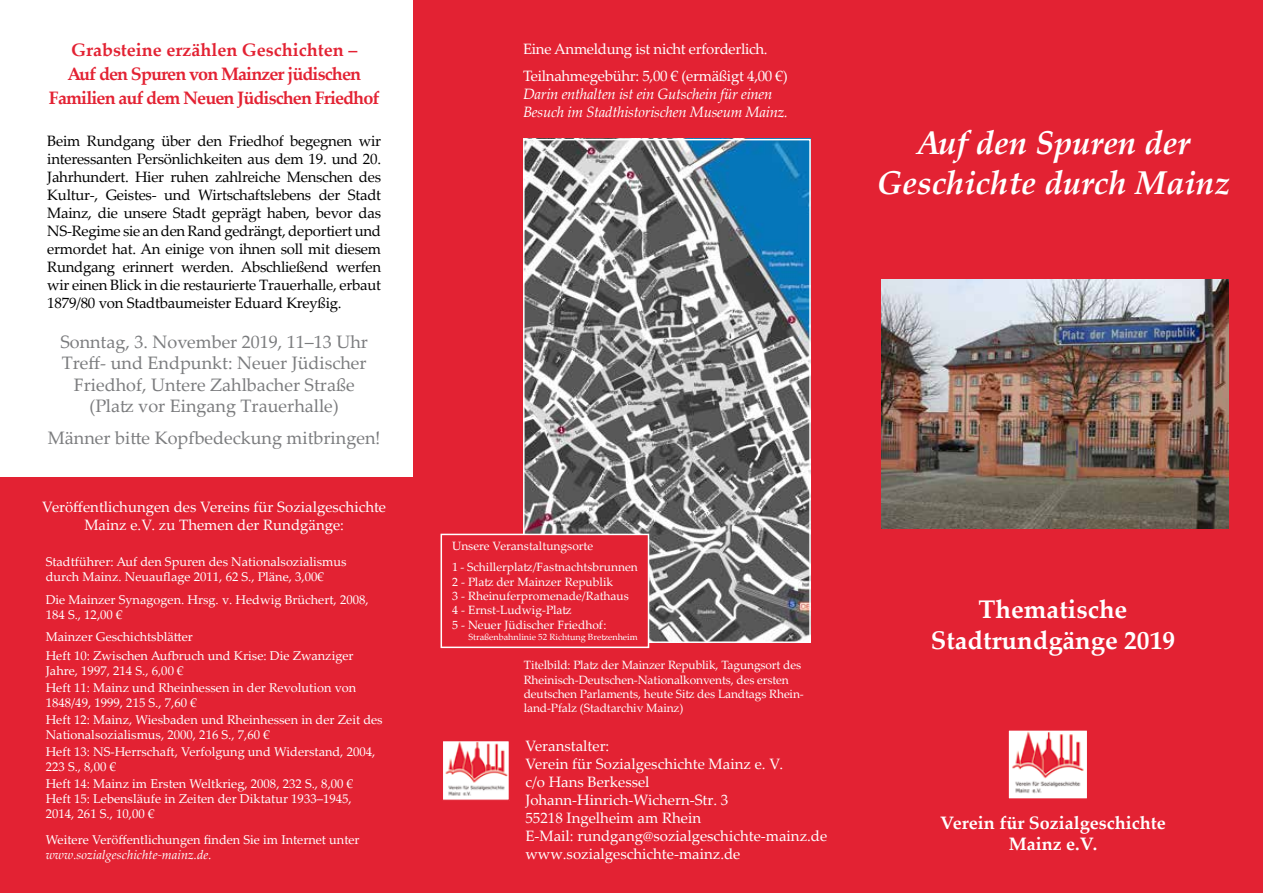
<style>
.page{position:relative;width:1263px;height:893px;background:#e32233}
.page>*{position:absolute;margin:0;border:0;box-sizing:border-box;transform-origin:0 0}
.t1{font:italic 700 33px/39.6px "Palatino Linotype";color:#fff;text-align:center}
.t2{font:700 25.5px/30.6px "Palatino Linotype";color:#fff;text-align:center}
.t3{font:18px/21.6px "Palatino Linotype";color:#7b7c7e;text-align:center}
.t4{font:700 18px/24px "Palatino Linotype";letter-spacing:-.05em;color:#e32233;text-align:center}
.t5{font:700 18px/21.6px "Palatino Linotype";color:#fff;text-align:center}
.t6{font:15px/18px "Palatino Linotype";letter-spacing:-.02em;color:#000;text-align:justify}
.t7{font:15px/18px "Palatino Linotype";color:#fff;text-align:center}
.t8{font:italic 15px/18px "Palatino Linotype";letter-spacing:-.02em;color:#fff}
.t9{font:15px/27px "Palatino Linotype";letter-spacing:-.02em;color:#fff}
.t10{font:12.75px/17px "Palatino Linotype";color:#fff}
.t11{font:italic 12.75px "Palatino Linotype";color:#fff}
.t12{font:12px/14.4px "Palatino Linotype";letter-spacing:-.01em;color:#fff}
.t13{font:9px "Palatino Linotype";color:#fff}
</style>
<div class="page">
<img style="left:526px;top:142px;width:282px;height:498px">
<div style="left:523px;top:139px;width:288px;height:504px;border:2px solid #fff"></div>
<div style="left:440px;top:534px;width:209px;height:114px;background:#e32233;border:2px solid #fff"></div>
<img style="left:444px;top:742px;width:64px;height:57px">
<div style="left:442px;top:740px;width:68px;height:61px;border:1px solid #e32233"></div>
<img style="left:1009px;top:731px;width:77px;height:67px">
<div style="left:1007px;top:729px;width:81px;height:71px;border:1px solid #e32233"></div>
<img style="left:881px;top:279px;width:348px;height:249px">
<div style="left:0;top:0;width:412px;height:476px;background:#fff"></div>
<h3 class="t4" style="left:49px;top:37px;width:332px">Grabsteine erzählen Geschichten –<br>Auf den Spuren von Mainzer jüdischen<br>Familien auf dem Neuen Jüdischen Friedhof</h3>
<p class="t6" style="left:47px;top:131px;width:335px">Beim Rundgang über den Friedhof begegnen wir interessanten Persönlichkeiten aus dem 19. und 20.<br>Jahrhundert. Hier ruhen zahlreiche Menschen des Kultur-, Geistes- und Wirtschaftslebens der Stadt Mainz, die unsere Stadt geprägt haben, bevor das NS-Regime sie an den Rand gedrängt, deportiert und ermordet hat. An einige von ihnen soll mit diesem Rundgang erinnert werden. Abschließend werfen wir einen Blick in die restaurierte Trauerhalle, erbaut 1879/80 von Stadtbaumeister Eduard Kreyßig.</p>
<h3 class="t3" style="left:60px;top:330px;width:309px">Sonntag, 3. November 2019, 11–13 Uhr Treff- und Endpunkt: Neuer Jüdischer Friedhof, Untere Zahlbacher Straße (Platz vor Eingang Trauerhalle)</h3>
<h3 class="t3" style="left:48px;top:427px;width:334px">Männer bitte Kopfbedeckung mitbringen!</h3>
<p class="t7" style="left:42px;top:497px;width:345px">Veröffentlichungen des Vereins für Sozialgeschichte<br>Mainz e.V. zu Themen der Rundgänge:</p>
<p class="t10" style="left:46px;top:554px;width:302px;line-height:15px">Stadtführer: Auf den Spuren des Nationalsozialismus durch Mainz. Neuauflage 2011, 62 S., Pläne, 3,00€</p>
<p class="t10" style="left:46px;top:592px;width:324px;line-height:15px">Die Mainzer Synagogen. Hrsg. v. Hedwig Brüchert, 2008,<br>184 S., 12,00 €</p>
<p class="t10" style="left:46px;top:627px;width:309px;line-height:18.8px">Mainzer Geschichtsblätter<br>Heft 10: Zwischen Aufbruch und Krise: Die Zwanziger</p>
<p class="t10" style="left:46px;top:662px;width:312px">Jahre, 1997, 214 S., 6,00 €<br>Heft 11: Mainz und Rheinhessen in der Revolution von</p>
<p class="t10" style="left:46px;top:694px;width:338px">1848/49, 1999, 215 S., 7,60 €<br>Heft 12: Mainz, Wiesbaden und Rheinhessen in der Zeit des</p>
<p class="t10" style="left:46px;top:726px;width:331px">Nationalsozialismus, 2000, 216 S., 7,60 €<br>Heft 13: NS-Herrschaft, Verfolgung und Widerstand, 2004,</p>
<p class="t10" style="left:46px;top:757px;width:309px">223 S., 8,00 €<br>Heft 14: Mainz im Ersten Weltkrieg, 2008, 232 S., 8,00 €</p>
<p class="t10" style="left:46px;top:790px;width:308px;line-height:15px">Heft 15: Lebensläufe in Zeiten der Diktatur 1933–1945,<br>2014, 261 S., 10,00 €</p>
<p class="t10" style="left:46px;top:831px;width:315px">Weitere Veröffentlichungen finden Sie im Internet unter</p>
<p class="t11" style="left:46px;top:845px;width:167px">www.sozialgeschichte-mainz.de.</p>
<p class="t9" style="left:523px;top:35px;width:266px">Eine Anmeldung ist nicht erforderlich.<br>Teilnahmegebühr: 5,00 € (ermäßigt 4,00 €)</p>
<p class="t8" style="left:523px;top:84px;width:266px">Darin enthalten ist ein Gutschein für einen<br>Besuch im Stadthistorischen Museum Mainz.</p>
<h1 class="t1" style="left:877px;top:122px;width:355px">Auf den Spuren der<br>Geschichte durch Mainz</h1>
<p class="t12" style="left:452px;top:534px;width:187px;line-height:21.6px">Unsere Veranstaltungsorte<br>1 - Schillerplatz/Fastnachtsbrunnen</p>
<p class="t12" style="left:452px;top:574px;width:178px">2 - Platz der Mainzer Republik<br>3 - Rheinuferpromenade/Rathaus<br>4 - Ernst-Ludwig-Platz<br>5 - Neuer Jüdischer Friedhof:</p>
<p class="t13" style="left:468px;top:630px;width:171px">Straßenbahnlinie 52 Richtung Bretzenheim</p>
<p class="t12" style="left:524px;top:657px;width:281px">Titelbild: Platz der Mainzer Republik, Tagungsort des Rheinisch-Deutschen-Nationalkonvents, des ersten deutschen Parlaments, heute Sitz des Landtags Rhein&shy;land-Pfalz (Stadtarchiv Mainz)</p>
<p class="t7" style="left:525px;top:736px;width:303px;text-align:left">Veranstalter:<br>Verein für Sozialgeschichte Mainz e. V.<br>c/o Hans Berkessel<br>Johann-Hinrich-Wichern-Str. 3<br>55218 Ingelheim am Rhein<br>E-Mail: rundgang@sozialgeschichte-mainz.de www.sozialgeschichte-mainz.de</p>
<h2 class="t2" style="left:931px;top:593px;width:246px">Thematische<br>Stadtrundgänge 2019</h2>
<h3 class="t5" style="left:940px;top:811px;width:227px">Verein für Sozialgeschichte<br>Mainz e.V.</h3>
</div>
